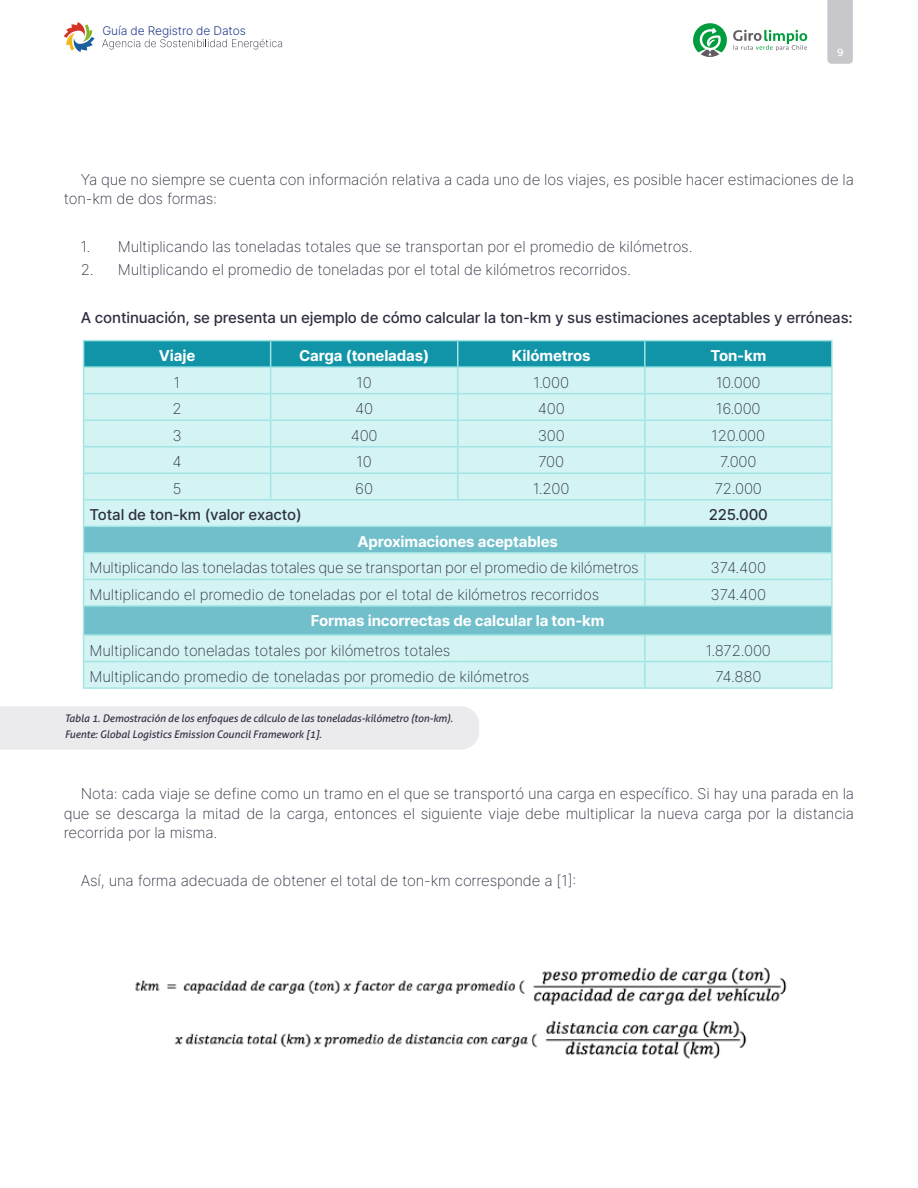
<style>
.page{position:relative;width:918px;height:1188px;background:#fff}
.page>*{position:absolute;margin:0;border:0;box-sizing:border-box;transform-origin:0 0}
.t1{font:200 15px/19.5px "Inter";letter-spacing:-.01em;color:#2e3040}
.t2{font:500 15px "Inter";letter-spacing:-.01em;color:#2e3040}
.t3{font:700 15px "Inter";letter-spacing:-.01em;color:#fff}
.t4{font:300 12px "Inter";letter-spacing:-.01em;color:#253f8e}
.t5{font:italic 10.5px/16.2px "Aller";letter-spacing:-.01em;color:#2e3040}
.t6{font:10.5px "Amino Regular 5";color:#fff}
</style>
<div class="page">
<div style="left:827px;top:0;width:26px;height:64px;background:#c7c7cc"></div>
<svg style="left:64px;top:22px;width:31px;height:30px"></svg>
<svg style="left:102px;top:39px;width:180px;height:10px"></svg>
<svg style="left:693px;top:23px;width:34px;height:34px"></svg>
<svg style="left:733px;top:30px;width:74px;height:21px"></svg>
<hr style="left:83px;top:340px;width:188px;height:1px;background:#a1e6e4">
<hr style="left:271px;top:340px;width:187px;height:1px;background:#a1e6e4">
<hr style="left:458px;top:340px;width:187px;height:1px;background:#a1e6e4">
<hr style="left:645px;top:340px;width:188px;height:1px;background:#a1e6e4">
<hr style="left:831px;top:341px;width:2px;height:25px;background:#a1e6e4">
<hr style="left:645px;top:366px;width:188px;height:2px;background:#a1e6e4">
<hr style="left:831px;top:368px;width:2px;height:25px;background:#a1e6e4">
<hr style="left:645px;top:393px;width:188px;height:1px;background:#a1e6e4">
<hr style="left:831px;top:394px;width:2px;height:25px;background:#a1e6e4">
<hr style="left:645px;top:419px;width:188px;height:2px;background:#a1e6e4">
<hr style="left:831px;top:421px;width:2px;height:25px;background:#a1e6e4">
<hr style="left:645px;top:446px;width:188px;height:1px;background:#a1e6e4">
<hr style="left:831px;top:447px;width:2px;height:26px;background:#a1e6e4">
<hr style="left:645px;top:473px;width:188px;height:1px;background:#a1e6e4">
<hr style="left:831px;top:474px;width:2px;height:25px;background:#a1e6e4">
<hr style="left:645px;top:499px;width:188px;height:2px;background:#a1e6e4">
<hr style="left:831px;top:501px;width:2px;height:25px;background:#a1e6e4">
<hr style="left:645px;top:526px;width:188px;height:1px;background:#a1e6e4">
<hr style="left:831px;top:527px;width:2px;height:25px;background:#a1e6e4">
<hr style="left:645px;top:552px;width:188px;height:2px;background:#a1e6e4">
<hr style="left:831px;top:554px;width:2px;height:25px;background:#a1e6e4">
<hr style="left:645px;top:579px;width:188px;height:1px;background:#a1e6e4">
<hr style="left:831px;top:580px;width:2px;height:25px;background:#a1e6e4">
<hr style="left:645px;top:605px;width:188px;height:2px;background:#a1e6e4">
<hr style="left:831px;top:607px;width:2px;height:27px;background:#a1e6e4">
<hr style="left:645px;top:634px;width:188px;height:2px;background:#a1e6e4">
<hr style="left:831px;top:636px;width:2px;height:25px;background:#a1e6e4">
<svg style="left:83px;top:341px;width:749px;height:346px;background:#b3e3e6"></svg>
<hr style="left:271px;top:661px;width:187px;height:1px;background:#a1e6e4">
<hr style="left:458px;top:661px;width:187px;height:1px;background:#a1e6e4">
<hr style="left:645px;top:661px;width:188px;height:1px;background:#a1e6e4">
<hr style="left:644px;top:662px;width:2px;height:25px;background:#a1e6e4">
<hr style="left:831px;top:662px;width:2px;height:25px;background:#a1e6e4">
<hr style="left:83px;top:687px;width:188px;height:2px;background:#a1e6e4">
<hr style="left:271px;top:687px;width:187px;height:2px;background:#a1e6e4">
<hr style="left:458px;top:687px;width:187px;height:2px;background:#a1e6e4">
<hr style="left:645px;top:687px;width:188px;height:2px;background:#a1e6e4">
<div style="left:0;top:706px;width:479px;height:44px;background:#ebebed"></div>
<img style="left:135px;top:967px;width:652px;height:92px">
<p class="t4" style="left:102px;top:22px;width:145px">Guía de Registro de Datos</p>
<p class="t6" style="left:837px;top:46px;width:8px">9</p>
<p class="t1" style="left:64px;top:169px;width:792px;text-indent:17px">Ya que no siempre se cuenta con información relativa a cada uno de los viajes, es posible hacer estimaciones de la ton-km de dos formas:</p>
<p class="t1" style="left:81px;top:236px;width:613px">1. Multiplicando las toneladas totales que se transportan por el promedio de kilómetros.</p>
<p class="t1" style="left:81px;top:260px;width:552px">2. Multiplicando el promedio de toneladas por el total de kilómetros recorridos.</p>
<p class="t2" style="left:81px;top:307px;width:774px">A continuación, se presenta un ejemplo de cómo calcular la ton-km y sus estimaciones aceptables y erróneas:</p>
<p class="t3" style="left:159px;top:345px;width:38px">Viaje</p>
<p class="t3" style="left:299px;top:345px;width:131px">Carga (toneladas)</p>
<p class="t3" style="left:512px;top:345px;width:80px">Kilómetros</p>
<p class="t3" style="left:710px;top:345px;width:58px">Ton-km</p>
<p class="t1" style="left:174px;top:372px;width:8px">1</p>
<p class="t1" style="left:357px;top:372px;width:17px">10</p>
<p class="t1" style="left:533px;top:372px;width:37px">1.000</p>
<p class="t1" style="left:716px;top:372px;width:46px">10.000</p>
<p class="t1" style="left:172px;top:399px;width:11px">2</p>
<p class="t1" style="left:355px;top:399px;width:20px">40</p>
<p class="t1" style="left:538px;top:399px;width:28px">400</p>
<p class="t1" style="left:716px;top:399px;width:46px">16.000</p>
<p class="t1" style="left:172px;top:425px;width:11px">3</p>
<p class="t1" style="left:351px;top:425px;width:28px">400</p>
<p class="t1" style="left:538px;top:425px;width:29px">300</p>
<p class="t1" style="left:712px;top:425px;width:55px">120.000</p>
<p class="t1" style="left:173px;top:452px;width:11px">4</p>
<p class="t1" style="left:357px;top:452px;width:17px">10</p>
<p class="t1" style="left:538px;top:452px;width:27px">700</p>
<p class="t1" style="left:720px;top:452px;width:38px">7.000</p>
<p class="t1" style="left:173px;top:478px;width:10px">5</p>
<p class="t1" style="left:355px;top:478px;width:19px">60</p>
<p class="t1" style="left:533px;top:478px;width:38px">1.200</p>
<p class="t1" style="left:715px;top:478px;width:49px">72.000</p>
<p class="t2" style="left:90px;top:504px;width:214px">Total de ton-km (valor exacto)</p>
<p class="t2" style="left:709px;top:504px;width:61px">225.000</p>
<p class="t3" style="left:357px;top:531px;width:202px">Aproximaciones aceptables</p>
<p class="t1" style="left:90px;top:558px;width:551px">Multiplicando las toneladas totales que se transportan por el promedio de kilómetros</p>
<p class="t1" style="left:711px;top:558px;width:57px">374.400</p>
<p class="t1" style="left:90px;top:584px;width:511px">Multiplicando el promedio de toneladas por el total de kilómetros recorridos</p>
<p class="t1" style="left:711px;top:584px;width:57px">374.400</p>
<p class="t3" style="left:311px;top:610px;width:295px">Formas incorrectas de calcular la ton-km</p>
<p class="t1" style="left:90px;top:640px;width:362px">Multiplicando toneladas totales por kilómetros totales</p>
<p class="t1" style="left:706px;top:640px;width:67px">1.872.000</p>
<p class="t1" style="left:90px;top:667px;width:441px">Multiplicando promedio de toneladas por promedio de kilómetros</p>
<p class="t1" style="left:715px;top:667px;width:48px">74.880</p>
<p class="t5" style="left:65px;top:710px;width:390px">Tabla 1. Demostración de los enfoques de cálculo de las toneladas-kilómetro (ton-km).<br>Fuente: Global Logistics Emission Council Framework [1].</p>
<p class="t1" style="left:64px;top:784px;width:792px;text-align:justify;text-indent:17px">Nota: cada viaje se define como un tramo en el que se transportó una carga en específico. Si hay una parada en la que se descarga la mitad de la carga, entonces el siguiente viaje debe multiplicar la nueva carga por la distancia recorrida por la misma.</p>
<p class="t1" style="left:81px;top:870px;width:497px">Así, una forma adecuada de obtener el total de ton-km corresponde a [1]:</p>
</div>
